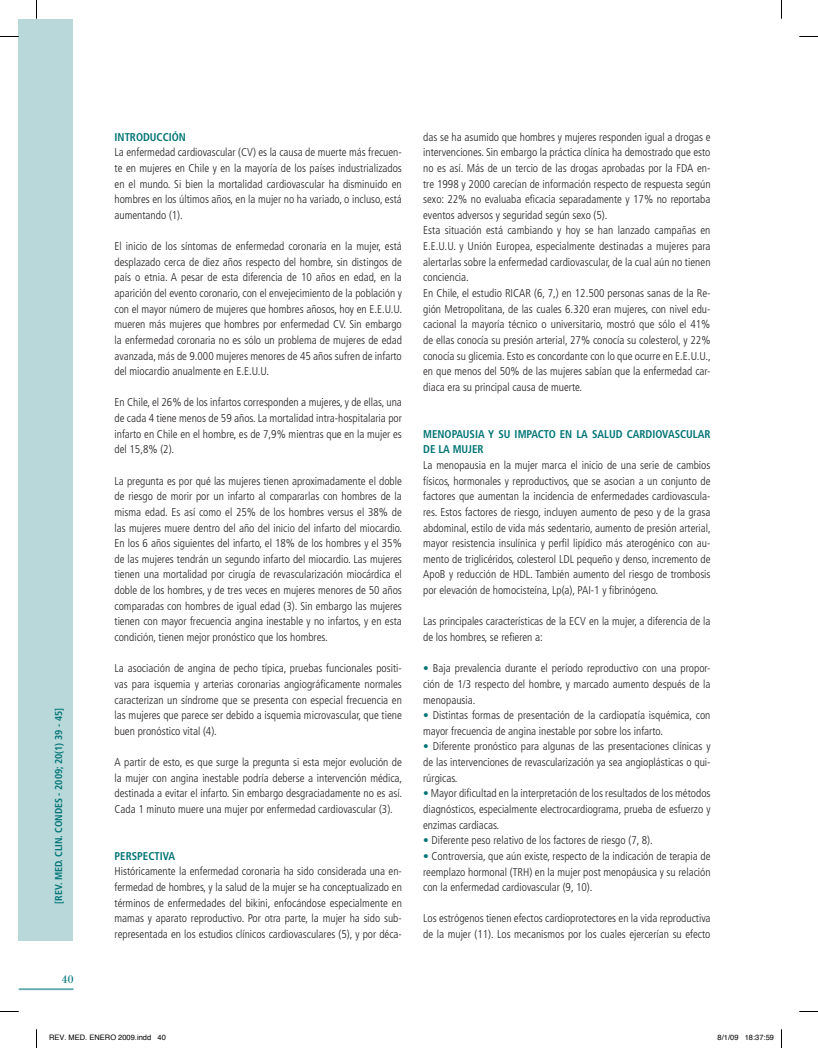
<style>
.page{position:relative;width:818px;height:1048px;background:#fff}
.page>*{position:absolute;margin:0;border:0;box-sizing:border-box;transform-origin:0 0}
.t1{font:16.25px "Filosofia Grand Caps";color:#007475;scale:1.1 1}
.t2{font:300 condensed 11.25px/15.6px "Frutiger";color:#231f20;text-align:justify}
.t3{font:700 condensed 11.25px/15.6px "Frutiger";color:#007475}
.t4{font:700 condensed 10px "Frutiger";color:#007475}
.t5{font:7.5px "Helvetica";color:#000}
.s1{color:#007475}
</style>
<div class="page">
<hr style="left:19px;top:988px;width:55px;height:2px;background:#63abaf">
<div style="left:19px;top:19px;width:54px;height:921px;background:#b9d8da"></div>
<svg style="left:0;top:36px;width:19px;height:1px"></svg>
<svg style="left:799px;top:36px;width:18px;height:1px"></svg>
<svg style="left:0;top:1011px;width:19px;height:1px"></svg>
<svg style="left:799px;top:1011px;width:18px;height:1px"></svg>
<svg style="left:36px;top:0;width:1px;height:19px"></svg>
<svg style="left:36px;top:1029px;width:1px;height:18px"></svg>
<p class="t4" style="left:53px;top:903px;width:197px;rotate:-90deg">[REV. MED. CLIN. CONDES - 2009; 20(1) 39 - 45]</p>
<h1 class="t1" style="left:61px;top:969px;width:13px">40</h1>
<p class="t3" style="left:114px;top:129px;width:73px">INTRODUCCIÓN</p>
<p class="t2" style="left:114px;top:145px;width:289px">La enfermedad cardiovascular (CV) es la causa de muerte más frecuen&shy;te en mujeres en Chile y en la mayoría de los países industrializados en el mundo. Si bien la mortalidad cardiovascular ha disminuido en hombres en los últimos años, en la mujer no ha variado, o incluso, está aumentando (1).</p>
<p class="t2" style="left:114px;top:238px;width:289px">El inicio de los síntomas de enfermedad coronaria en la mujer, está desplazado cerca de diez años respecto del hombre, sin distingos de país o etnia. A pesar de esta diferencia de 10 años en edad, en la aparición del evento coronario, con el envejecimiento de la población y con el mayor número de mujeres que hombres añosos, hoy en E.E.U.U. mueren más mujeres que hombres por enfermedad CV. Sin embargo la enfermedad coronaria no es sólo un problema de mujeres de edad avanzada, más de 9.000 mujeres menores de 45 años sufren de infarto del miocardio anualmente en E.E.U.U.</p>
<p class="t2" style="left:114px;top:395px;width:289px">En Chile, el 26% de los infartos corresponden a mujeres, y de ellas, una de cada 4 tiene menos de 59 años. La mortalidad intra-hospitalaria por infarto en Chile en el hombre, es de 7,9% mientras que en la mujer es del 15,8% (2).</p>
<p class="t2" style="left:114px;top:473px;width:289px">La pregunta es por qué las mujeres tienen aproximadamente el doble de riesgo de morir por un infarto al compararlas con hombres de la misma edad. Es así como el 25% de los hombres versus el 38% de las mujeres muere dentro del año del inicio del infarto del miocardio.<br>En los 6 años siguientes del infarto, el 18% de los hombres y el 35% de las mujeres tendrán un segundo infarto del miocardio. Las mujeres tienen una mortalidad por cirugía de revascularización miocárdica el doble de los hombres, y de tres veces en mujeres menores de 50 años comparadas con hombres de igual edad (3). Sin embargo las mujeres tienen con mayor frecuencia angina inestable y no infartos, y en esta condición, tienen mejor pronóstico que los hombres.</p>
<p class="t2" style="left:114px;top:660px;width:289px">La asociación de angina de pecho típica, pruebas funcionales positi&shy;vas para isquemia y arterias coronarias angiográficamente normales caracterizan un síndrome que se presenta con especial frecuencia en las mujeres que parece ser debido a isquemia microvascular, que tiene buen pronóstico vital (4).</p>
<p class="t2" style="left:114px;top:754px;width:289px">A partir de esto, es que surge la pregunta si esta mejor evolución de la mujer con angina inestable podría deberse a intervención médica, destinada a evitar el infarto. Sin embargo desgraciadamente no es así.<br>Cada 1 minuto muere una mujer por enfermedad cardiovascular (3).</p>
<p class="t3" style="left:114px;top:848px;width:62px">PERSPECTIVA</p>
<p class="t2" style="left:114px;top:863px;width:289px">Históricamente la enfermedad coronaria ha sido considerada una en&shy;fermedad de hombres, y la salud de la mujer se ha conceptualizado en términos de enfermedades del bikini, enfocándose especialmente en mamas y aparato reproductivo. Por otra parte, la mujer ha sido sub&shy;representada en los estudios clínicos cardiovasculares (5), y por déca-</p>
<p class="t2" style="left:423px;top:129px;width:289px;text-align:left">das se ha asumido que hombres y mujeres responden igual a drogas e intervenciones. Sin embargo la práctica clínica ha demostrado que esto no es así. Más de un tercio de las drogas aprobadas por la FDA en&shy;tre 1998 y 2000 carecían de información respecto de respuesta según sexo: 22% no evaluaba eficacia separadamente y 17% no reportaba eventos adversos y seguridad según sexo (5).<br>Esta situación está cambiando y hoy se han lanzado campañas en E.E.U.U. y Unión Europea, especialmente destinadas a mujeres para alertarlas sobre la enfermedad cardiovascular, de la cual aún no tienen conciencia.<br>En Chile, el estudio RICAR (6, 7,) en 12.500 personas sanas de la Re&shy;gión Metropolitana, de las cuales 6.320 eran mujeres, con nivel edu&shy;cacional la mayoría técnico o universitario, mostró que sólo el 41% de ellas conocía su presión arterial, 27% conocía su colesterol, y 22% conocía su glicemia. Esto es concordante con lo que ocurre en E.E.U.U., en que menos del 50% de las mujeres sabían que la enfermedad car&shy;diaca era su principal causa de muerte.</p>
<p class="t3" style="left:423px;top:426px;width:288px">MENOPAUSIA Y SU IMPACTO EN LA SALUD CARDIOVASCULAR<br>DE LA MUJER</p>
<p class="t2" style="left:423px;top:457px;width:289px">La menopausia en la mujer marca el inicio de una serie de cambios físicos, hormonales y reproductivos, que se asocian a un conjunto de factores que aumentan la incidencia de enfermedades cardiovascula&shy;res. Estos factores de riesgo, incluyen aumento de peso y de la grasa abdominal, estilo de vida más sedentario, aumento de presión arterial, mayor resistencia insulínica y perfil lipídico más aterogénico con au&shy;mento de triglicéridos, colesterol LDL pequeño y denso, incremento de ApoB y reducción de HDL. También aumento del riesgo de trombosis por elevación de homocisteína, Lp(a), PAI-1 y fibrinógeno.</p>
<p class="t2" style="left:423px;top:613px;width:288px">Las principales características de la ECV en la mujer, a diferencia de la de los hombres, se refieren a:</p>
<p class="t2" style="left:423px;top:660px;width:289px"><span class="s1">•</span> Baja prevalencia durante el período reproductivo con una propor&shy;ción de 1/3 respecto del hombre, y marcado aumento después de la menopausia.</p>
<p class="t2" style="left:423px;top:707px;width:288px"><span class="s1">•</span> Distintas formas de presentación de la cardiopatía isquémica, con mayor frecuencia de angina inestable por sobre los infarto.</p>
<p class="t2" style="left:423px;top:738px;width:289px"><span class="s1">•</span> Diferente pronóstico para algunas de las presentaciones clínicas y de las intervenciones de revascularización ya sea angioplásticas o qui&shy;rúrgicas.</p>
<p class="t2" style="left:423px;top:785px;width:289px"><span class="s1">•</span> Mayor dificultad en la interpretación de los resultados de los métodos diagnósticos, especialmente electrocardiograma, prueba de esfuerzo y enzimas cardiacas.</p>
<p class="t2" style="left:423px;top:832px;width:231px"><span class="s1">•</span> Diferente peso relativo de los factores de riesgo (7, 8).</p>
<p class="t2" style="left:423px;top:848px;width:289px"><span class="s1">•</span> Controversia, que aún existe, respecto de la indicación de terapia de reemplazo hormonal (TRH) en la mujer post menopáusica y su relación con la enfermedad cardiovascular (9, 10).</p>
<p class="t2" style="left:423px;top:910px;width:288px">Los estrógenos tienen efectos cardioprotectores en la vida reproductiva de la mujer (11). Los mecanismos por los cuales ejercerían su efecto</p>
<p class="t5" style="left:49px;top:1031px;width:118px">REV. MED. ENERO 2009.indd 40</p>
<p class="t5" style="left:717px;top:1031px;width:58px">8/1/09 18:37:59</p>
</div>
